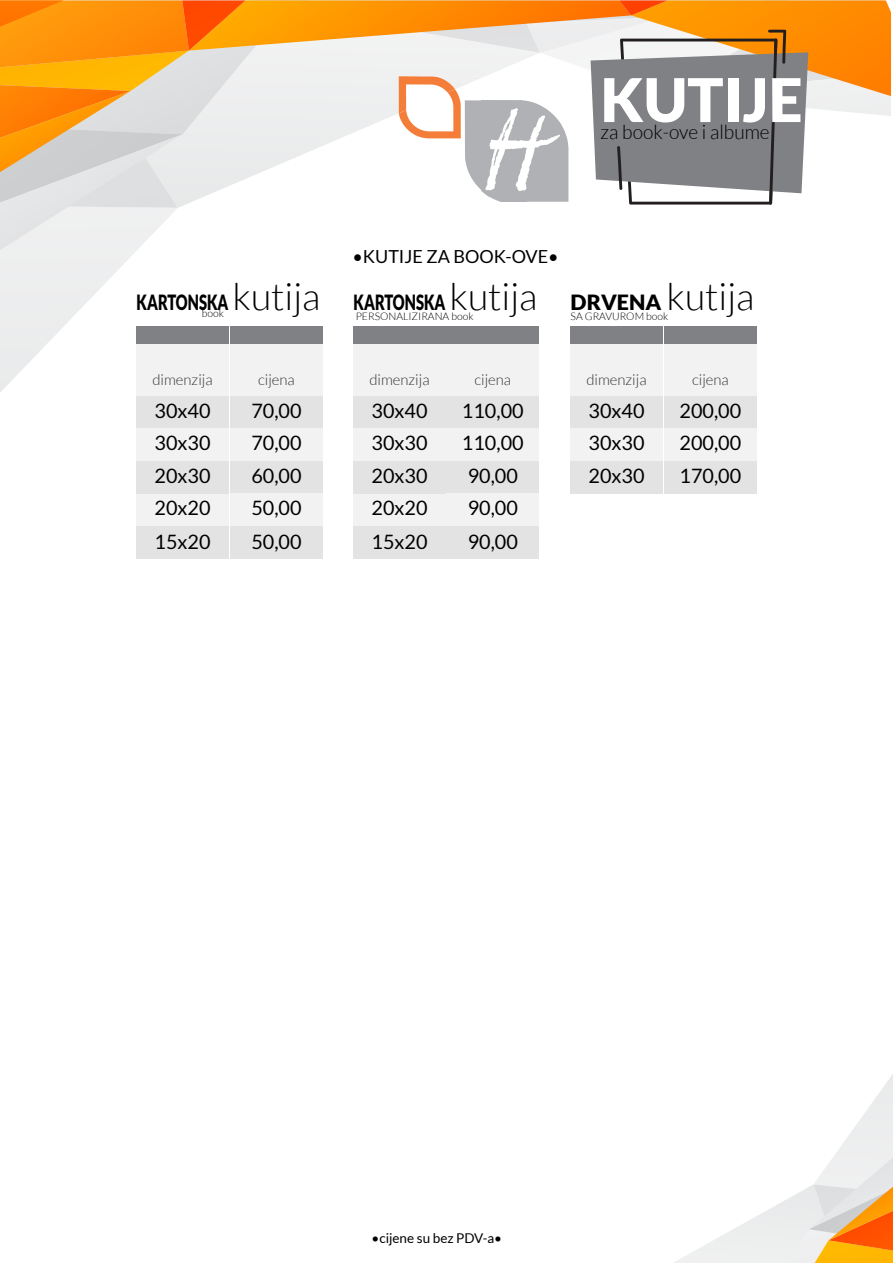
<style>
.page{position:relative;width:893px;height:1263px;background:#fff}
.page>*{position:absolute;margin:0;border:0;box-sizing:border-box;transform-origin:0 0}
.t1{font:900 60.3px "Lato";color:#fff}
.t2{font:300 37.5px "Lato";color:#000}
.t3{font:900 21px "Lato";color:#000;scale:.7 1}
.t4{font:900 21px "Lato";color:#000}
.t5{font:19.8px/31.3px "Lato";color:#000}
.t6{font:300 19.8px "Lato";color:#000}
.t7{font:18px "Lato";color:#000}
.t8{font:300 14.85px "Lato";color:#333}
.t9{font:13.5px "Lato";color:#000}
.t10{font:300 10.5px "Lato";color:#000}
.s1{font-weight:300;font-size:37.5px}
</style>
<div class="page">
<svg style="left:674px;top:1074px;width:219px;height:189px"></svg>
<svg style="left:0;top:0;width:891px;height:393px"></svg>
<img style="left:399px;top:113px;width:85px;height:89px">
<img style="left:485px;top:76px;width:83px;height:42px">
<img style="left:526px;top:118px;width:42px;height:84px">
<img style="left:484px;top:196px;width:42px;height:6px">
<img style="left:399px;top:76px;width:86px;height:37px">
<img style="left:481px;top:101px;width:80px;height:95px">
<div style="left:137px;top:396px;width:92px;height:33px;background:#e3e3e3"></div>
<div style="left:137px;top:461px;width:92px;height:32px;background:#e3e3e3"></div>
<div style="left:137px;top:429px;width:92px;height:32px;background:#f2f2f2"></div>
<div style="left:137px;top:326px;width:92px;height:70px;background:#f2f2f2"></div>
<div style="left:137px;top:326px;width:92px;height:18px;background:#808184"></div>
<div style="left:137px;top:494px;width:92px;height:32px;background:#f2f2f2"></div>
<div style="left:230px;top:326px;width:92px;height:70px;background:#f2f2f2"></div>
<div style="left:230px;top:396px;width:92px;height:33px;background:#e3e3e3"></div>
<div style="left:230px;top:461px;width:92px;height:32px;background:#e3e3e3"></div>
<div style="left:230px;top:429px;width:92px;height:32px;background:#f2f2f2"></div>
<div style="left:230px;top:326px;width:92px;height:18px;background:#808184"></div>
<div style="left:230px;top:493px;width:92px;height:33px;background:#f2f2f2"></div>
<div style="left:137px;top:526px;width:92px;height:33px;background:#e3e3e3"></div>
<div style="left:230px;top:526px;width:92px;height:33px;background:#e3e3e3"></div>
<div style="left:353px;top:396px;width:92px;height:33px;background:#e3e3e3"></div>
<div style="left:353px;top:461px;width:92px;height:32px;background:#e3e3e3"></div>
<div style="left:353px;top:429px;width:92px;height:32px;background:#f2f2f2"></div>
<div style="left:353px;top:326px;width:92px;height:70px;background:#f2f2f2"></div>
<div style="left:353px;top:326px;width:92px;height:18px;background:#808184"></div>
<div style="left:353px;top:494px;width:92px;height:32px;background:#f2f2f2"></div>
<div style="left:353px;top:526px;width:92px;height:33px;background:#e3e3e3"></div>
<div style="left:447px;top:326px;width:92px;height:70px;background:#f2f2f2"></div>
<div style="left:447px;top:396px;width:92px;height:33px;background:#e3e3e3"></div>
<div style="left:447px;top:461px;width:92px;height:32px;background:#e3e3e3"></div>
<div style="left:447px;top:429px;width:92px;height:32px;background:#f2f2f2"></div>
<div style="left:447px;top:326px;width:92px;height:18px;background:#808184"></div>
<div style="left:447px;top:493px;width:92px;height:33px;background:#f2f2f2"></div>
<div style="left:447px;top:526px;width:92px;height:33px;background:#e3e3e3"></div>
<div style="left:570px;top:396px;width:92px;height:33px;background:#e3e3e3"></div>
<div style="left:570px;top:461px;width:92px;height:32px;background:#e3e3e3"></div>
<div style="left:570px;top:429px;width:92px;height:32px;background:#f2f2f2"></div>
<div style="left:570px;top:326px;width:92px;height:70px;background:#f2f2f2"></div>
<div style="left:570px;top:326px;width:92px;height:18px;background:#808184"></div>
<div style="left:664px;top:326px;width:92px;height:70px;background:#f2f2f2"></div>
<div style="left:664px;top:396px;width:92px;height:33px;background:#e3e3e3"></div>
<div style="left:664px;top:461px;width:92px;height:32px;background:#e3e3e3"></div>
<div style="left:664px;top:429px;width:92px;height:32px;background:#f2f2f2"></div>
<div style="left:664px;top:326px;width:92px;height:18px;background:#808184"></div>
<h1 class="t1" style="left:601px;top:65px;width:204px">KUTIJE</h1>
<p class="t6" style="left:601px;top:121px;width:171px">za book-ove i albume</p>
<p class="t7" style="left:352px;top:246px;width:208px">•KUTIJE ZA BOOK-OVE•</p>
<h2 class="t2" style="left:233px;top:276px;width:89px">kutija</h2>
<p class="t3" style="left:137px;top:290px;width:133px">KARTONSKA</p>
<p class="t10" style="left:202px;top:307px;width:24px">book</p>
<p class="t3" style="left:354px;top:290px;width:264px">KARTONSKA <span class="s1">kutija</span></p>
<p class="t10" style="left:356px;top:310px;width:119px">PERSONALIZIRANA book</p>
<h2 class="t2" style="left:667px;top:276px;width:89px">kutija</h2>
<p class="t4" style="left:571px;top:290px;width:92px">DRVENA</p>
<p class="t10" style="left:571px;top:310px;width:99px">SA GRAVUROM book</p>
<p class="t8" style="left:152px;top:372px;width:62px">dimenzija</p>
<p class="t5" style="left:155px;top:395px;width:57px">30x40<br>30x30</p>
<p class="t5" style="left:155px;top:460px;width:57px">20x30<br>20x20</p>
<p class="t8" style="left:258px;top:372px;width:38px">cijena</p>
<p class="t5" style="left:251px;top:395px;width:52px">70,00<br>70,00</p>
<p class="t5" style="left:251px;top:460px;width:52px">60,00</p>
<p class="t5" style="left:251px;top:492px;width:52px">50,00</p>
<p class="t5" style="left:155px;top:526px;width:57px">15x20</p>
<p class="t5" style="left:251px;top:526px;width:52px">50,00</p>
<p class="t8" style="left:369px;top:372px;width:62px">dimenzija</p>
<p class="t5" style="left:371px;top:395px;width:57px">30x40<br>30x30</p>
<p class="t5" style="left:371px;top:460px;width:57px">20x30<br>20x20</p>
<p class="t5" style="left:371px;top:526px;width:57px">15x20</p>
<p class="t8" style="left:474px;top:372px;width:38px">cijena</p>
<p class="t5" style="left:462px;top:395px;width:63px">110,00<br>110,00</p>
<p class="t5" style="left:468px;top:460px;width:52px">90,00</p>
<p class="t5" style="left:468px;top:490px;width:52px;line-height:34.2px">90,00<br>90,00</p>
<p class="t8" style="left:586px;top:372px;width:62px">dimenzija</p>
<p class="t5" style="left:588px;top:395px;width:57px">30x40<br>30x30</p>
<p class="t5" style="left:588px;top:460px;width:57px">20x30</p>
<p class="t8" style="left:692px;top:372px;width:38px">cijena</p>
<p class="t5" style="left:680px;top:395px;width:63px">200,00<br>200,00</p>
<p class="t5" style="left:680px;top:460px;width:63px">170,00</p>
<p class="t9" style="left:371px;top:1230px;width:132px">•cijene su bez PDV-a•</p>
</div>
